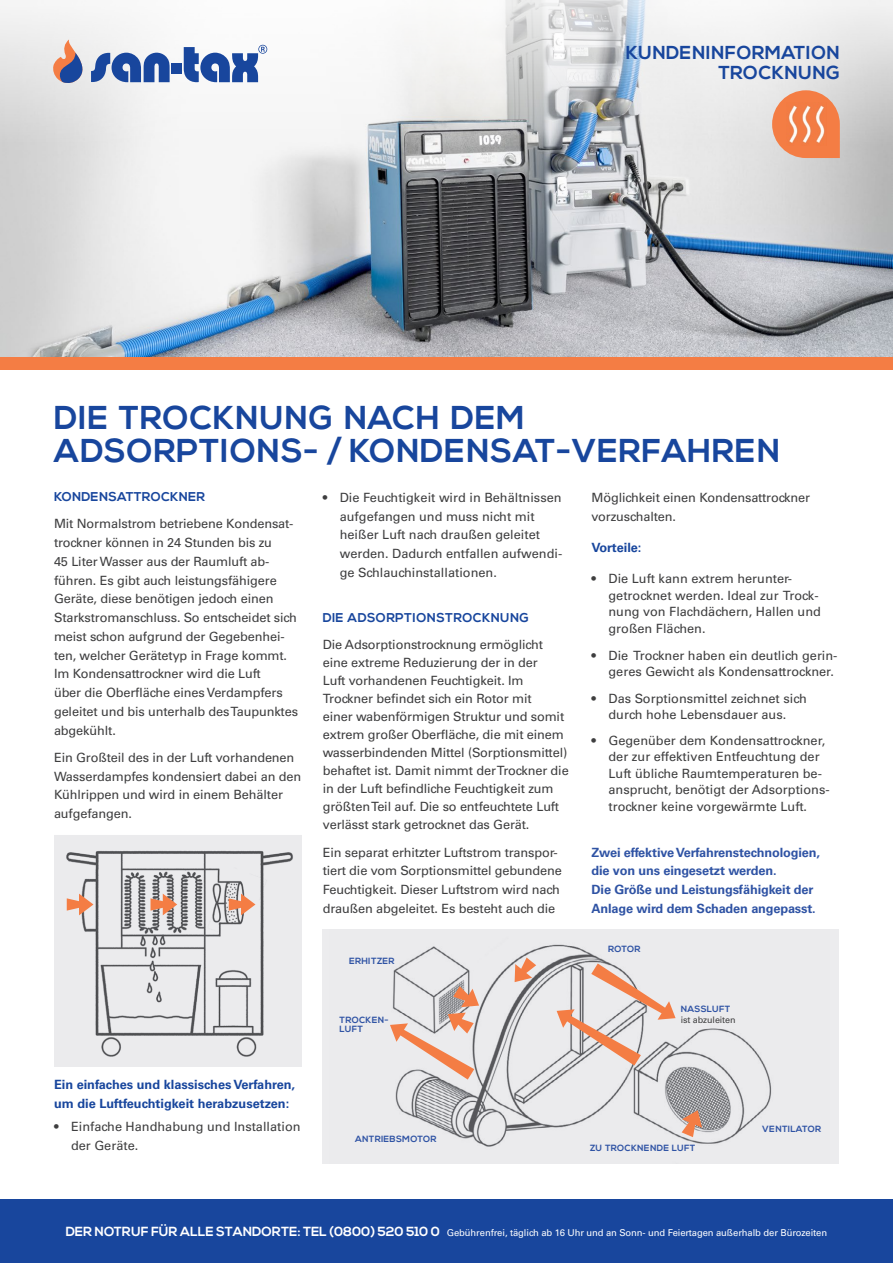
<style>
.page{position:relative;width:893px;height:1263px;background:#fff}
.page>*{position:absolute;margin:0;border:0;box-sizing:border-box;transform-origin:0 0}
.t1{font:700 33px/33px "Nexa";letter-spacing:.02em;color:#18469d}
.t2{font:700 18.75px/20.2px "Nexa";letter-spacing:.02em;color:#18469d;text-align:right}
.t3{font:12.75px/18.8px "Univers LT Std";letter-spacing:-.01em;color:#3e3e3f}
.t4{font:700 12.75px/18.8px "Univers LT Std";letter-spacing:-.01em;color:#2f53a4}
.t5{font:700 12.75px/18.8px "Univers LT Std";color:#18469d}
.t6{font:700 12.75px "Nexa";letter-spacing:.03em;color:#18469d}
.t7{font:9.45px "Univers LT Std";letter-spacing:-.01em;color:#fff}
.t8{font:700 9px/9px "Nexa";letter-spacing:.03em;color:#2f53a4}
.t9{font:9px "Univers LT Std";letter-spacing:-.01em;color:#3e3e3f}
.s1{font-family:"Nexa";font-weight:700;font-size:13.2px}
</style>
<div class="page">
<div style="left:0;top:1199px;width:893px;height:64px;background:#18469d"></div>
<img style="left:54px;top:835px;width:247px;height:231px">
<svg style="left:67px;top:894px;width:26px;height:21px"></svg>
<svg style="left:151px;top:894px;width:26px;height:21px"></svg>
<svg style="left:229px;top:894px;width:26px;height:21px"></svg>
<div style="left:323px;top:929px;width:516px;height:234px;background:#ececee"></div>
<img style="left:393px;top:944px;width:379px;height:203px">
<svg style="left:682px;top:1110px;width:20px;height:27px"></svg>
<svg style="left:515px;top:957px;width:21px;height:25px"></svg>
<svg style="left:390px;top:986px;width:89px;height:93px"></svg>
<svg style="left:557px;top:963px;width:119px;height:102px"></svg>
<img style="left:0;top:0;width:893px;height:357px">
<svg style="left:53px;top:39px;width:32px;height:44px"></svg>
<svg style="left:91px;top:45px;width:176px;height:37px"></svg>
<div style="left:0;top:357px;width:893px;height:13px;background:#f47d44"></div>
<svg style="left:772px;top:90px;width:68px;height:68px;background:#ed976e"></svg>
<img style="left:786px;top:103px;width:41px;height:43px">
<h2 class="t2" style="left:626px;top:43px;width:215px">KUNDENINFORMATION<br>TROCKNUNG</h2>
<h1 class="t1" style="left:54px;top:402px;width:728px">DIE TROCKNUNG NACH DEM<br>ADSORPTIONS- / KONDENSAT-VERFAHREN</h1>
<p class="t6" style="left:54px;top:489px;width:152px">KONDENSATTROCKNER</p>
<p class="t3" style="left:54px;top:514px;width:246px">Mit Normalstrom betriebene Kondensat&shy;trockner können in 24 Stunden bis zu<br>45 Liter Wasser aus der Raumluft ab&shy;führen. Es gibt auch leistungsfähigere Geräte, diese benötigen jedoch einen Starkstromanschluss. So entscheidet sich meist schon aufgrund der Gegebenhei&shy;ten, welcher Gerätetyp in Frage kommt.<br>Im Kondensattrockner wird die Luft<br>über die Oberfläche eines Verdampfers geleitet und bis unterhalb des Taupunktes abgekühlt.</p>
<p class="t3" style="left:54px;top:748px;width:249px">Ein Großteil des in der Luft vorhandenen Wasserdampfes kondensiert dabei an den Kühlrippen und wird in einem Behälter aufgefangen.</p>
<p class="t3" style="left:591px;top:488px;width:220px">Möglichkeit einen Kondensattrockner vorzuschalten.</p>
<p class="t5" style="left:591px;top:538px;width:52px">Vorteile:</p>
<p class="t3" style="left:608px;top:571px;width:214px;line-height:16.5px;text-indent:-17px">• Die Luft kann extrem herunter&shy;getrocknet werden. Ideal zur Trock&shy;nung von Flachdächern, Hallen und großen Flächen.</p>
<p class="t3" style="left:591px;top:647px;width:248px;line-height:16.5px;text-align:right">• Die Trockner haben ein deutlich gerin&shy;geres Gewicht als Kondensattrockner.</p>
<p class="t3" style="left:591px;top:690px;width:217px;line-height:16.5px;text-align:center">• Das Sorptionsmittel zeichnet sich durch hohe Lebensdauer aus.</p>
<p class="t3" style="left:608px;top:732px;width:223px;line-height:16.5px;text-indent:-17px">• Gegenüber dem Kondensattrockner, der zur effektiven Entfeuchtung der Luft übliche Raumtemperaturen be&shy;ansprucht, benötigt der Adsorptions&shy;trockner keine vorgewärmte Luft.</p>
<p class="t4" style="left:591px;top:843px;width:230px">Zwei effektive Verfahrenstechnologien, die von uns eingesetzt werden.<br>Die Größe und Leistungsfähigkeit der Anlage wird dem Schaden angepasst.</p>
<p class="t3" style="left:340px;top:488px;width:224px;text-indent:-17px">• Die Feuchtigkeit wird in Behältnissen aufgefangen und muss nicht mit heißer Luft nach draußen geleitet werden. Dadurch entfallen aufwendi&shy;ge Schlauchinstallationen.</p>
<p class="t6" style="left:323px;top:610px;width:208px">DIE ADSORPTIONSTROCKNUNG</p>
<p class="t3" style="left:323px;top:635px;width:248px;line-height:18.1px">Die Adsorptionstrocknung ermöglicht eine extreme Reduzierung der in der<br>Luft vorhandenen Feuchtigkeit. Im Trockner befindet sich ein Rotor mit<br>einer wabenförmigen Struktur und somit extrem großer Oberfläche, die mit einem wasserbindenden Mittel (Sorptionsmittel) behaftet ist. Damit nimmt der Trockner die in der Luft befindliche Feuchtigkeit zum größten Teil auf. Die so entfeuchtete Luft verlässt stark getrocknet das Gerät.</p>
<p class="t3" style="left:323px;top:843px;width:241px">Ein separat erhitzter Luftstrom transpor&shy;tiert die vom Sorptionsmittel gebundene Feuchtigkeit. Dieser Luftstrom wird nach draußen abgeleitet. Es besteht auch die</p>
<p class="t5" style="left:54px;top:1075px;width:243px">Ein einfaches und klassisches Verfahren, um die Luftfeuchtigkeit herabzusetzen:</p>
<p class="t3" style="left:71px;top:1117px;width:231px;text-indent:-17px">• Einfache Handhabung und Installation der Geräte.</p>
<p class="t8" style="left:349px;top:957px;width:47px">ERHITZER</p>
<p class="t8" style="left:340px;top:1015px;width:51px">TROCKEN-<br>LUFT</p>
<p class="t8" style="left:355px;top:1134px;width:83px">ANTRIEBSMOTOR</p>
<p class="t8" style="left:608px;top:945px;width:34px">ROTOR</p>
<p class="t8" style="left:681px;top:1005px;width:51px">NASSLUFT</p>
<p class="t9" style="left:681px;top:1014px;width:56px">ist abzuleiten</p>
<p class="t8" style="left:590px;top:1144px;width:107px">ZU TROCKNENDE LUFT</p>
<p class="t8" style="left:762px;top:1124px;width:61px">VENTILATOR</p>
<p class="t7" style="left:66px;top:1227px;width:763px"><span class="s1">DER NOTRUF FÜR ALLE STANDORTE: TEL (0800) 520 510 0</span> Gebührenfrei, täglich ab 16 Uhr und an Sonn- und Feiertagen außerhalb der Bürozeiten</p>
</div>
